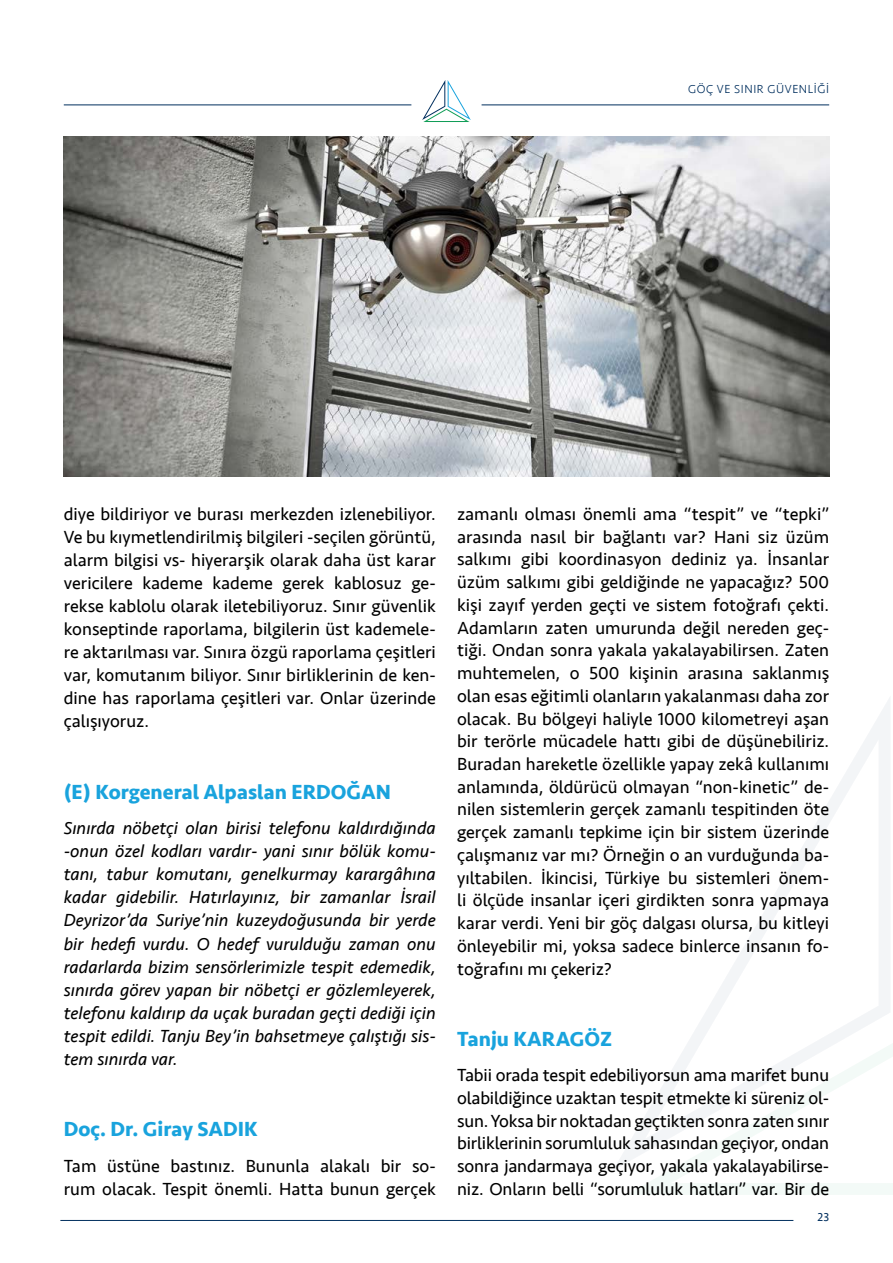
<style>
.page{position:relative;width:893px;height:1263px;background:#fff}
.page>*{position:absolute;margin:0;border:0;box-sizing:border-box;transform-origin:0 0}
.t1{font:700 21px "Seravek";color:#19a3dd}
.t2{font:18px/22.8px "Seravek";color:#000;text-align:justify}
.t3{font:italic 18px/23px "Seravek";color:#000;text-align:justify}
.t4{font:300 12px "Seravek";letter-spacing:.05em;color:#002f5e}
.t5{font:12px "Seravek";color:#002f5e}
</style>
<div class="page">
<hr style="left:64px;top:105px;width:347px;height:1px;background:#002f5e">
<hr style="left:60px;top:1220px;width:733px;height:1px;background:#002f5e">
<hr style="left:482px;top:105px;width:347px;height:1px;background:#002f5e">
<svg style="left:422px;top:80px;width:49px;height:42px"></svg>
<svg style="left:628px;top:1044px;width:265px;height:151px"></svg>
<svg style="left:614px;top:698px;width:277px;height:473px"></svg>
<img style="left:64px;top:136px;width:765px;height:340px">
<p class="t4" style="left:688px;top:82px;width:142px">GÖÇ VE SINIR GÜVENLİĞİ</p>
<p class="t2" style="left:64px;top:502px;width:374px">diye bildiriyor ve burası merkezden izlenebiliyor.<br>Ve bu kıymetlendirilmiş bilgileri -seçilen görüntü, alarm bilgisi vs- hiyerarşik olarak daha üst karar vericilere kademe kademe gerek kablosuz ge&shy;rekse kablolu olarak iletebiliyoruz. Sınır güvenlik konseptinde raporlama, bilgilerin üst kademele&shy;re aktarılması var. Sınıra özgü raporlama çeşitleri var, komutanım biliyor. Sınır birliklerinin de ken&shy;dine has raporlama çeşitleri var. Onlar üzerinde çalışıyoruz.</p>
<p class="t1" style="left:64px;top:775px;width:329px">(E) Korgeneral Alpaslan ERDOĞAN</p>
<p class="t3" style="left:64px;top:817px;width:374px">Sınırda nöbetçi olan birisi telefonu kaldırdığında -onun özel kodları vardır- yani sınır bölük komu&shy;tanı, tabur komutanı, genelkurmay karargâhına kadar gidebilir. Hatırlayınız, bir zamanlar İsrail Deyrizor’da Suriye’nin kuzeydoğusunda bir yerde bir hedefi vurdu. O hedef vurulduğu zaman onu radarlarda bizim sensörlerimizle tespit edemedik, sınırda görev yapan bir nöbetçi er gözlemleyerek, telefonu kaldırıp da uçak buradan geçti dediği için tespit edildi. Tanju Bey’in bahsetmeye çalıştığı sis&shy;tem sınırda var.</p>
<p class="t1" style="left:64px;top:1112px;width:195px">Doç. Dr. Giray SADIK</p>
<p class="t2" style="left:64px;top:1154px;width:374px">Tam üstüne bastınız. Bununla alakalı bir so&shy;rum olacak. Tespit önemli. Hatta bunun gerçek</p>
<p class="t2" style="left:457px;top:502px;width:374px">zamanlı olması önemli ama “tespit” ve “tepki” arasında nasıl bir bağlantı var? Hani siz üzüm salkımı gibi koordinasyon dediniz ya. İnsanlar üzüm salkımı gibi geldiğinde ne yapacağız? 500 kişi zayıf yerden geçti ve sistem fotoğrafı çekti.<br>Adamların zaten umurunda değil nereden geç&shy;tiği. Ondan sonra yakala yakalayabilirsen. Zaten muhtemelen, o 500 kişinin arasına saklanmış olan esas eğitimli olanların yakalanması daha zor olacak. Bu bölgeyi haliyle 1000 kilometreyi aşan bir terörle mücadele hattı gibi de düşünebiliriz.<br>Buradan hareketle özellikle yapay zekâ kullanımı anlamında, öldürücü olmayan “non-kinetic” de&shy;nilen sistemlerin gerçek zamanlı tespitinden öte gerçek zamanlı tepkime için bir sistem üzerinde çalışmanız var mı? Örneğin o an vurduğunda ba&shy;yıltabilen. İkincisi, Türkiye bu sistemleri önem&shy;li ölçüde insanlar içeri girdikten sonra yapmaya karar verdi. Yeni bir göç dalgası olursa, bu kitleyi önleyebilir mi, yoksa sadece binlerce insanın fo&shy;toğrafını mı çekeriz?</p>
<p class="t1" style="left:457px;top:1022px;width:156px">Tanju KARAGÖZ</p>
<p class="t2" style="left:457px;top:1064px;width:374px">Tabii orada tespit edebiliyorsun ama marifet bunu olabildiğince uzaktan tespit etmekte ki süreniz ol&shy;sun. Yoksa bir noktadan geçtikten sonra zaten sınır birliklerinin sorumluluk sahasından geçiyor, ondan sonra jandarmaya geçiyor, yakala yakalayabilirse&shy;niz. Onların belli “sorumluluk hatları” var. Bir de</p>
<p class="t5" style="left:818px;top:1207px;width:13px">23</p>
</div>
